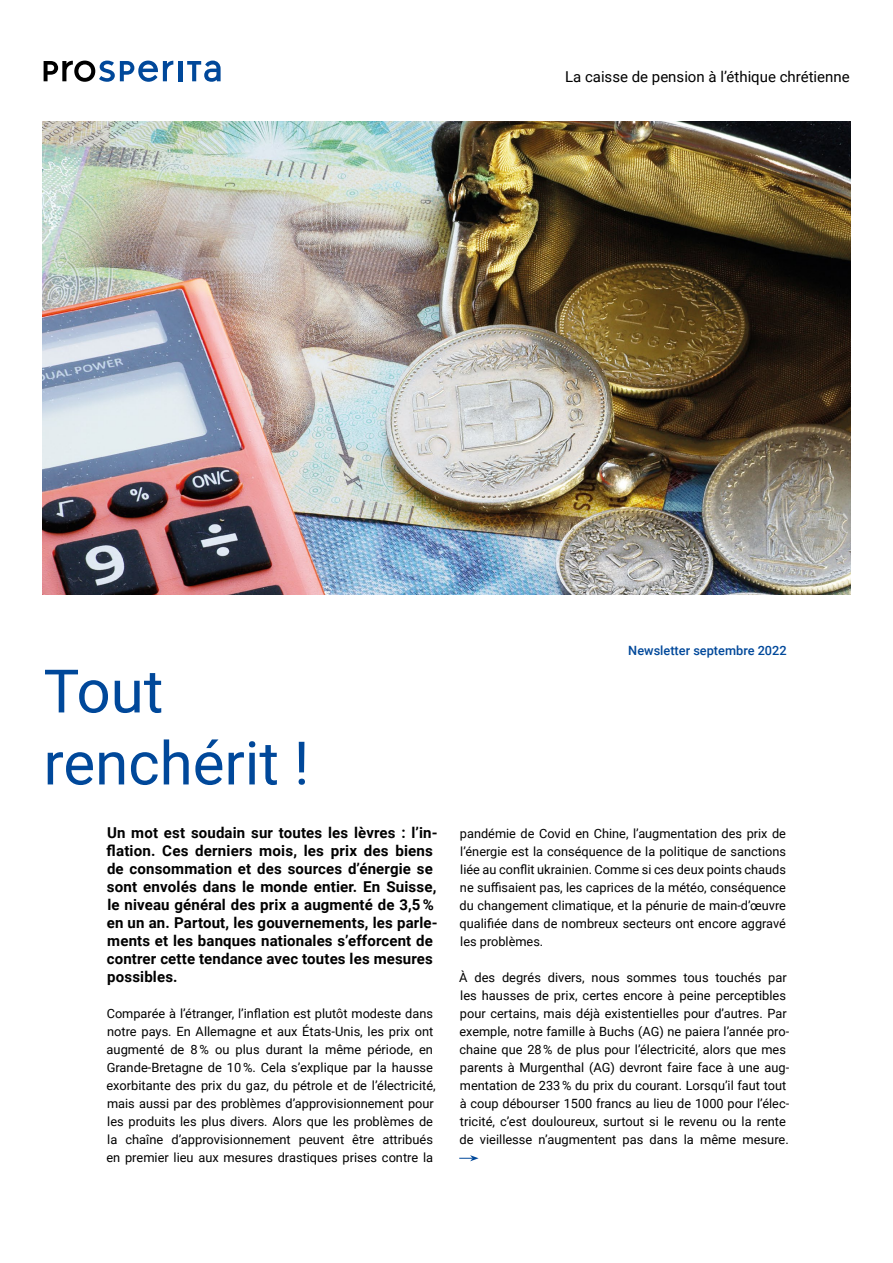
<style>
.page{position:relative;width:893px;height:1263px;background:#fff}
.page>*{position:absolute;margin:0;border:0;box-sizing:border-box;transform-origin:0 0}
.Haupttitel{font:60px "Roboto";color:#00489a}
.Einleitungstext_2spa{font:700 15px/18px "Roboto";letter-spacing:.01em;color:#000}
.t1{font:15px "Roboto";color:#000}
.Text_2spaltig{font:12.75px/18px "Roboto";color:#000}
.t2{font:500 12.75px "Roboto";color:#00489a}
</style>
<div class="page">
<img style="left:42px;top:121px;width:808px;height:474px">
<hr style="left:178px;top:61px;width:4px;height:20px;background:#00489a">
<svg style="left:44px;top:61px;width:129px;height:21px"></svg>
<svg style="left:187px;top:61px;width:34px;height:21px"></svg>
<svg style="left:459px;top:1155px;width:20px;height:6px"></svg>
<p class="t1" style="left:565px;top:66px;width:286px">La caisse de pension à l’éthique chrétienne</p>
<p class="Haupttitel" style="left:44px;top:649px;width:121px">Tout</p>
<p class="Haupttitel" style="left:44px;top:721px;width:267px">renchérit !</p>
<p class="Einleitungstext_2spa" style="left:107px;top:823px;width:333px">Un mot est soudain sur toutes les lèvres : l’in&shy;flation. Ces derniers mois, les prix des biens de consommation et des sources d’énergie se sont envolés dans le monde entier. En Suisse, le niveau général des prix a augmenté de 3,5 % en un an. Partout, les gouvernements, les parle&shy;ments et les banques nationales s’efforcent de contrer cette tendance avec toutes les mesures possibles.</p>
<p class="Text_2spaltig" style="left:106px;top:1004px;width:331px">Comparée à l’étranger, l’inflation est plutôt modeste dans notre pays. En Allemagne et aux États-Unis, les prix ont augmenté de 8 % ou plus durant la même période, en Grande-Bretagne de 10 %. Cela s’explique par la hausse exorbitante des prix du gaz, du pétrole et de l’électricité, mais aussi par des problèmes d’approvisionnement pour les produits les plus divers. Alors que les problèmes de la chaîne d’approvisionnement peuvent être attribués en premier lieu aux mesures drastiques prises contre la</p>
<p class="t2" style="left:628px;top:641px;width:160px">Newsletter septembre 2022</p>
<p class="Text_2spaltig" style="left:460px;top:824px;width:328px;text-align:justify">pandémie de Covid en Chine, l’augmentation des prix de l’énergie est la conséquence de la politique de sanctions liée au conflit ukrainien. Comme si ces deux points chauds ne suffisaient pas, les caprices de la météo, conséquence du changement climatique, et la pénurie de main-d’œuvre qualifiée dans de nombreux secteurs ont encore aggravé les problèmes.</p>
<p class="Text_2spaltig" style="left:459px;top:968px;width:332px">À des degrés divers, nous sommes tous touchés par les hausses de prix, certes encore à peine perceptibles pour certains, mais déjà existentielles pour d’autres. Par exemple, notre famille à Buchs (AG) ne paiera l’année pro&shy;chaine que 28 % de plus pour l’électricité, alors que mes parents à Murgenthal (AG) devront faire face à une aug&shy;mentation de 233 % du prix du courant. Lorsqu’il faut tout à coup débourser 1500 francs au lieu de 1000 pour l’élec&shy;tricité, c’est douloureux, surtout si le revenu ou la rente de vieillesse n’augmentent pas dans la même mesure.</p>
</div>
